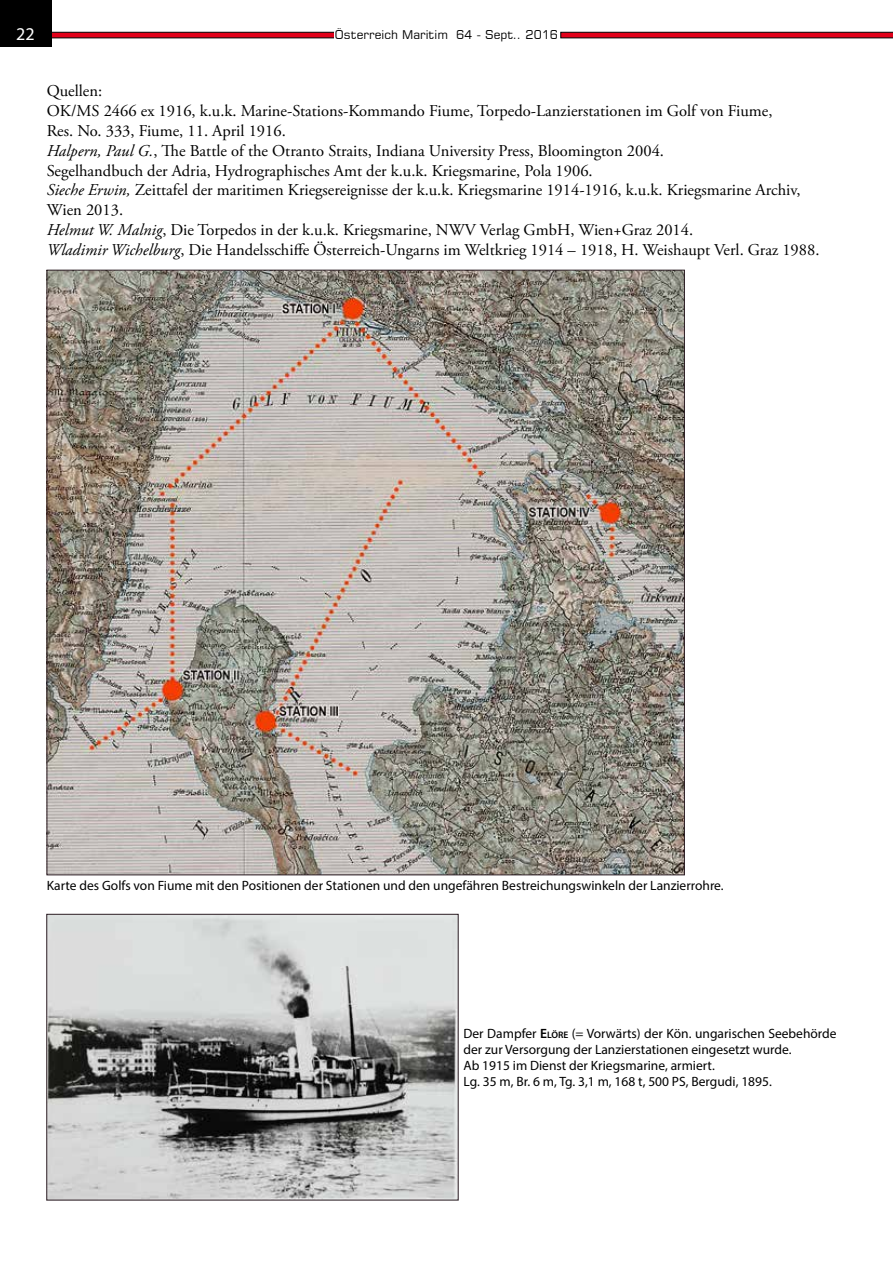
<style>
.page{position:relative;width:893px;height:1263px;background:#fff}
.page>*{position:absolute;margin:0;border:0;box-sizing:border-box;transform-origin:0 0}
.t1{font:18px "Myriad Pro";color:#fff}
.t2{font:16.5px/19.8px "Adobe Garamond Pro";color:#000}
.t3{font:13.5px/16.2px "Myriad Pro";color:#000}
.t4{font:12px "Square 721 BT";color:#000}
.s1{font-style:italic}
.s2{font-weight:600}
.s3{font-weight:600;font-size:9.45px}
</style>
<div class="page">
<svg style="left:51px;top:32px;width:283px;height:6px;background:#ad0417"></svg>
<div style="left:0;top:0;width:51px;height:47px;background:#000"></div>
<svg style="left:560px;top:32px;width:333px;height:6px;background:#ad0417"></svg>
<img style="left:49px;top:272px;width:634px;height:601px">
<img style="left:49px;top:916px;width:407px;height:282px">
<div style="left:47px;top:914px;width:411px;height:286px;border:1px solid #2d1e25"></div>
<p class="t1" style="left:16px;top:23px;width:20px">22</p>
<p class="t4" style="left:335px;top:27px;width:225px">Österreich Maritim 64 - Sept.. 2016</p>
<p class="t2" style="left:47px;top:82px;width:774px">Quellen:<br>OK/MS 2466 ex 1916, k.u.k. Marine-Stations-Kommando Fiume, Torpedo-Lanzierstationen im Golf von Fiume,<br>Res. No. 333, Fiume, 11. April 1916.<br><span class="s1">Halpern, Paul G.</span>, The Battle of the Otranto Straits, Indiana University Press, Bloomington 2004.<br>Segelhandbuch der Adria, Hydrographisches Amt der k.u.k. Kriegsmarine, Pola 1906.<br><span class="s1">Sieche Erwin,</span> Zeittafel der maritimen Kriegsereignisse der k.u.k. Kriegsmarine 1914-1916, k.u.k. Kriegsmarine Archiv, Wien 2013.<br><span class="s1">Helmut W. Malnig</span>, Die Torpedos in der k.u.k. Kriegsmarine, NWV Verlag GmbH, Wien+Graz 2014.<br><span class="s1">Wladimir Wichelburg</span>, Die Handelsschiffe Österreich-Ungarns im Weltkrieg 1914 – 1918, H. Weishaupt Verl. Graz 1988.</p>
<p class="t3" style="left:47px;top:877px;width:678px">Karte des Golfs von Fiume mit den Positionen der Stationen und den ungefähren Bestreichungswinkeln der Lanzierrohre.</p>
<p class="t3" style="left:463px;top:1025px;width:375px">Der Dampfer <span class="s2">E</span><span class="s3">löre</span> (= Vorwärts) der Kön. ungarischen Seebehörde der zur Versorgung der Lanzierstationen eingesetzt wurde.<br>Ab 1915 im Dienst der Kriegsmarine, armiert.<br>Lg. 35 m, Br. 6 m, Tg. 3,1 m, 168 t, 500 PS, Bergudi, 1895.</p>
</div>
